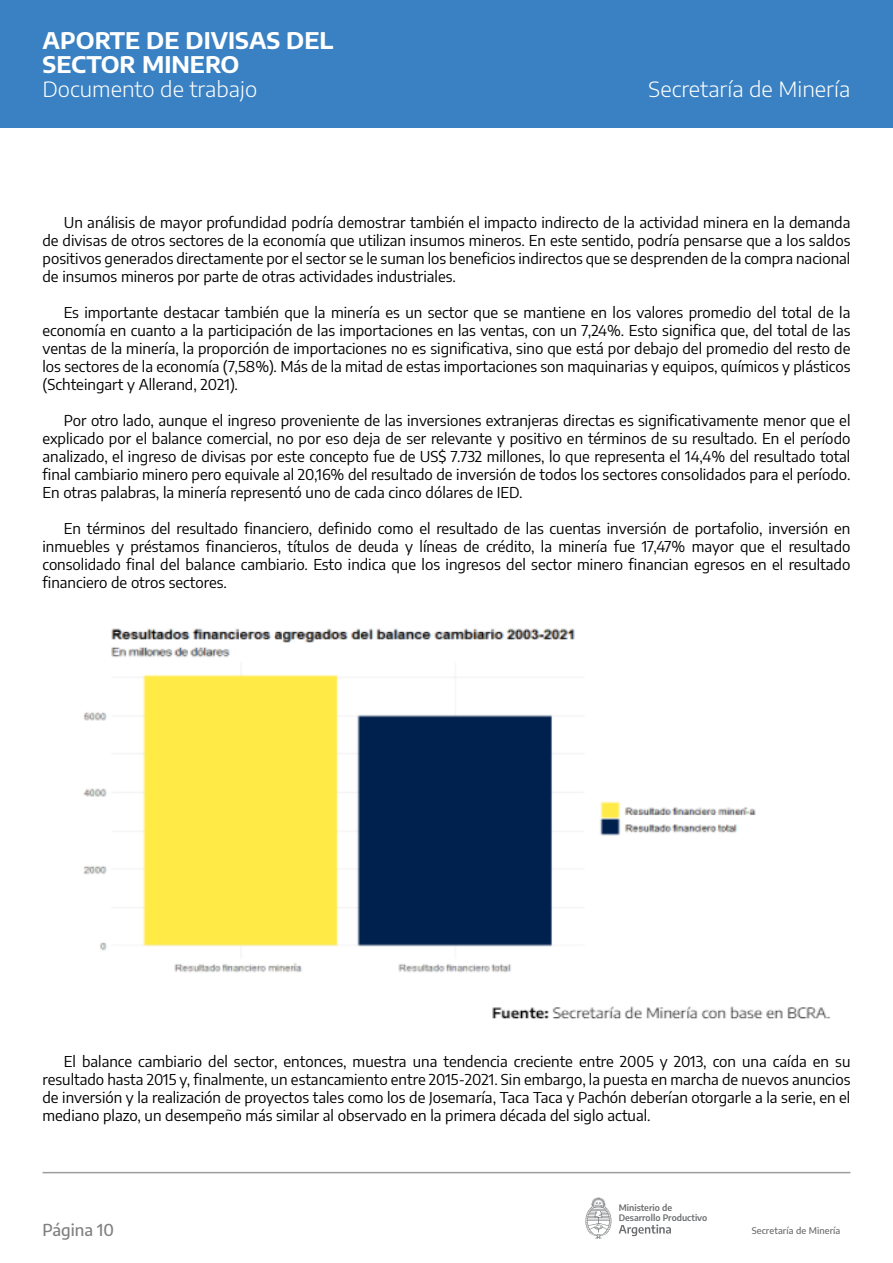
<style>
.page{position:relative;width:893px;height:1263px;background:#fff}
.page>*{position:absolute;margin:0;border:0;box-sizing:border-box;transform-origin:0 0}
.t1{font:700 22.5px/24px "Encode Sans Semi Expanded";color:#fff}
.t2{font:300 21px "Encode Sans Semi Expanded";color:#fff}
.t3{font:500 16.5px "Encode Sans";color:#818080}
.t4{font:15px/18px "Encode Sans";color:#000;text-align:justify}
.t5{font:500 9.15px "Encode Sans";letter-spacing:.01em;color:#6b6d6f}
.t6{font:600 8.7px/9.9px "Encode Sans";color:#6b6d6f}
</style>
<div class="page">
<div style="left:1px;top:0;width:892px;height:128px;background:#3a81c3"></div>
<svg style="left:585px;top:1197px;width:26px;height:42px"></svg>
<svg style="left:619px;top:1224px;width:52px;height:12px"></svg>
<hr style="left:43px;top:1172px;width:807px;height:1px;background:#000">
<img style="left:83px;top:628px;width:747px;height:391px">
<h1 class="t1" style="left:43px;top:26px;width:292px">APORTE DE DIVISAS DEL<br>SECTOR MINERO</h1>
<h2 class="t2" style="left:43px;top:74px;width:216px">Documento de trabajo</h2>
<h2 class="t2" style="left:648px;top:75px;width:204px">Secretaría de Minería</h2>
<p class="t4" style="left:43px;top:213px;width:809px;text-indent:21px">Un análisis de mayor profundidad podría demostrar también el impacto indirecto de la actividad minera en la demanda de divisas de otros sectores de la economía que utilizan insumos mineros. En este sentido, podría pensarse que a los saldos positivos generados directamente por el sector se le suman los beneficios indirectos que se desprenden de la compra nacional de insumos mineros por parte de otras actividades industriales.</p>
<p class="t4" style="left:43px;top:303px;width:809px;text-indent:21px">Es importante destacar también que la minería es un sector que se mantiene en los valores promedio del total de la economía en cuanto a la participación de las importaciones en las ventas, con un 7,24%. Esto significa que, del total de las ventas de la minería, la proporción de importaciones no es significativa, sino que está por debajo del promedio del resto de los sectores de la economía (7,58%). Más de la mitad de estas importaciones son maquinarias y equipos, químicos y plásticos (Schteingart y Allerand, 2021).</p>
<p class="t4" style="left:43px;top:411px;width:809px;text-indent:21px">Por otro lado, aunque el ingreso proveniente de las inversiones extranjeras directas es significativamente menor que el explicado por el balance comercial, no por eso deja de ser relevante y positivo en términos de su resultado. En el período analizado, el ingreso de divisas por este concepto fue de US$ 7.732 millones, lo que representa el 14,4% del resultado total final cambiario minero pero equivale al 20,16% del resultado de inversión de todos los sectores consolidados para el período.<br>En otras palabras, la minería representó uno de cada cinco dólares de IED.</p>
<p class="t4" style="left:43px;top:519px;width:809px;text-indent:21px">En términos del resultado financiero, definido como el resultado de las cuentas inversión de portafolio, inversión en inmuebles y préstamos financieros, títulos de deuda y líneas de crédito, la minería fue 17,47% mayor que el resultado consolidado final del balance cambiario. Esto indica que los ingresos del sector minero financian egresos en el resultado financiero de otros sectores.</p>
<p class="t4" style="left:43px;top:1052px;width:809px;text-indent:21px">El balance cambiario del sector, entonces, muestra una tendencia creciente entre 2005 y 2013, con una caída en su resultado hasta 2015 y, finalmente, un estancamiento entre 2015-2021. Sin embargo, la puesta en marcha de nuevos anuncios de inversión y la realización de proyectos tales como los de Josemaría, Taca Taca y Pachón deberían otorgarle a la serie, en el mediano plazo, un desempeño más similar al observado en la primera década del siglo actual.</p>
<p class="t3" style="left:43px;top:1218px;width:73px">Página 10</p>
<p class="t6" style="left:619px;top:1202px;width:90px">Ministerio de<br>Desarrollo Productivo</p>
<p class="t5" style="left:752px;top:1224px;width:90px">Secretaría de Minería</p>
</div>
